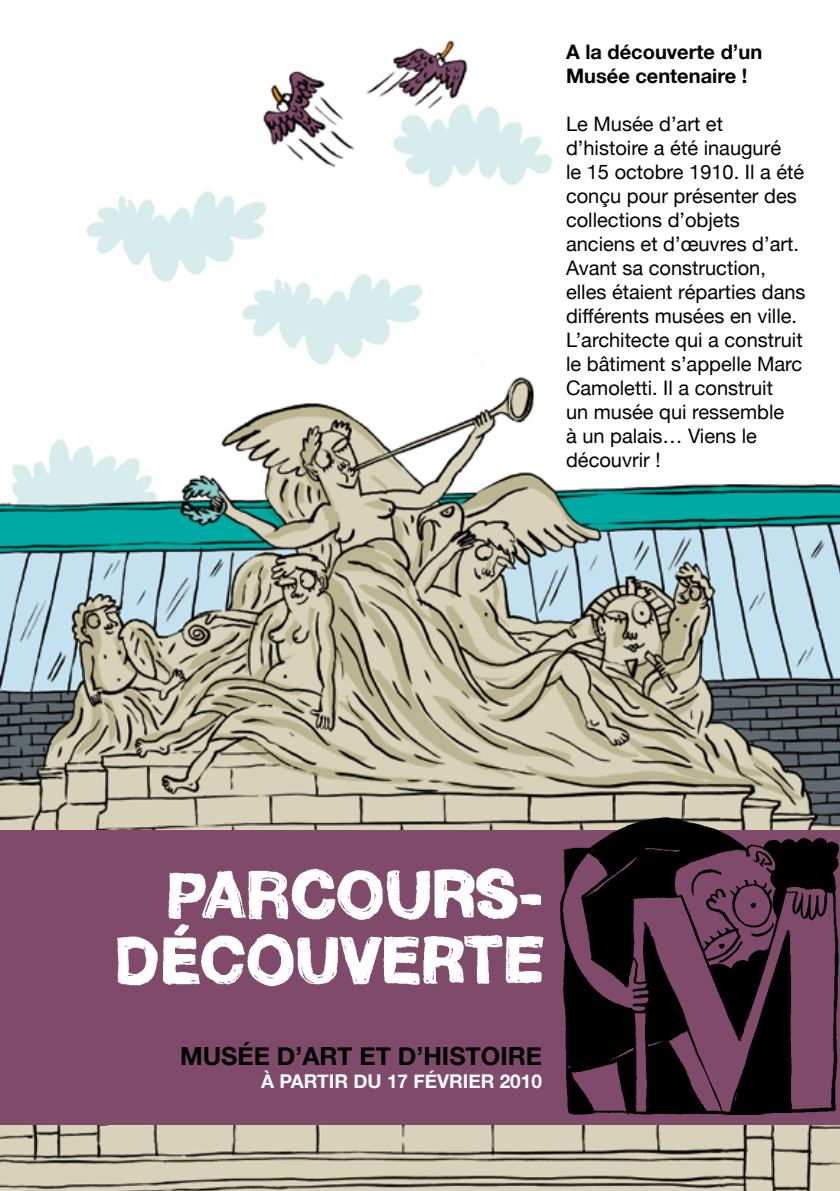
<style>
.page{position:relative;width:840px;height:1191px;background:#fff}
.page>*{position:absolute;margin:0;border:0;box-sizing:border-box;transform-origin:0 0}
.t1{font:700 25px "Helvetica Neue";color:#000}
.t2{font:20px/24px "Helvetica Neue";color:#000}
.t3{font:700 20px/24px "Helvetica Neue";color:#000}
.t4{font:700 19px "Helvetica Neue";color:#fff}
</style>
<div class="page">
<img style="left:0;top:40px;width:839px;height:790px">
<img style="left:0;top:1125px;width:839px;height:66px">
<div style="left:0;top:830px;width:839px;height:295px;background:#804a6b"></div>
<img style="left:168px;top:867px;width:374px;height:53px">
<img style="left:117px;top:924px;width:427px;height:63px">
<img style="left:545px;top:803px;width:294px;height:324px">
<p class="t3" style="left:565px;top:40px;width:197px">A la découverte d’un<br>Musée centenaire !</p>
<p class="t2" style="left:565px;top:112px;width:241px">Le Musée d’art et d’histoire a été inauguré<br>le 15 octobre 1910. Il a été conçu pour présenter des collections d’objets anciens et d’œuvres d’art.<br>Avant sa construction, elles étaient réparties dans différents musées en ville.<br>L’architecte qui a construit le bâtiment s’appelle Marc<br>Camoletti. Il a construit<br>un musée qui ressemble<br>à un palais… Viens le découvrir !</p>
<p class="t1" style="left:180px;top:1041px;width:363px">MUSÉE D’ART ET D’HISTOIRE</p>
<p class="t4" style="left:261px;top:1069px;width:282px">À PARTIR DU 17 FÉVRIER 2010</p>
</div>
